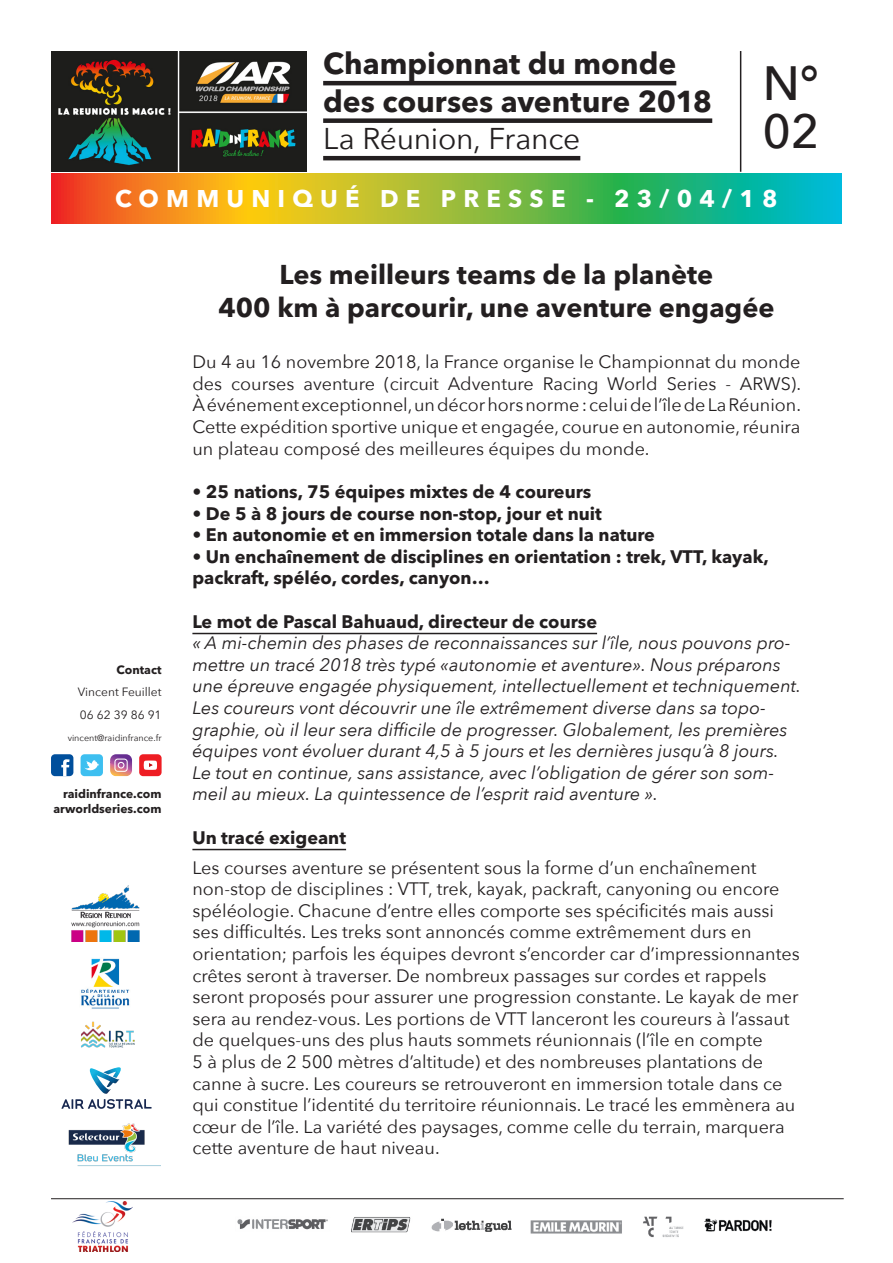
<style>
.page{position:relative;width:893px;height:1263px;background:#fff}
.page>*{position:absolute;margin:0;border:0;box-sizing:border-box;transform-origin:0 0}
.t1{font:500 48px/48px "Avenir Next";color:#231f20}
.t2{font:700 30px/37.5px "Avenir Next LT Pro";color:#231f20}
.t3{font:30px "Avenir Next";letter-spacing:-.01em;color:#231f20}
.t4{font:700 27px/32.5px "Avenir Next LT Pro";color:#231f20;text-align:center}
.t5{font:700 24px "Avenir Next LT Pro";letter-spacing:.3em;color:#fff}
.t6{font:18px/21.6px "Avenir Next";color:#231f20;text-align:justify}
.t7{font:italic 18px/21.6px "Avenir Next";color:#231f20}
.t8{font:700 18px/21.6px "Avenir Next LT Pro";color:#231f20}
.t9{font:700 12px/15px "Avenir Next LT Pro";color:#231f20;text-align:right}
.t10{font:12px/22.5px "Avenir Next";color:#231f20}
.t11{font:9px "Avenir Next";color:#231f20}
</style>
<div class="page">
<img style="left:51px;top:51px;width:255px;height:121px">
<img style="left:223px;top:1199px;width:464px;height:39px">
<svg style="left:51px;top:174px;width:790px;height:50px;background:#8cab49"></svg>
<hr style="left:192px;top:633px;width:405px;height:1px;background:#231f20">
<hr style="left:192px;top:849px;width:154px;height:1px;background:#231f20">
<hr style="left:323px;top:81px;width:353px;height:4px;background:#231f20">
<div style="left:323px;top:118px;width:389px;height:5px;background:#231f20"></div>
<hr style="left:323px;top:156px;width:257px;height:4px;background:#231f20">
<hr style="left:740px;top:51px;width:1px;height:121px;background:#231f20">
<hr style="left:51px;top:1198px;width:793px;height:1px;background:#231f20">
<div style="left:51px;top:754px;width:22px;height:22px;background:#004f9c;border-radius:4px"></div>
<svg style="left:61px;top:759px;width:9px;height:17px"></svg>
<div style="left:81px;top:754px;width:22px;height:22px;background:#3dbff0;border-radius:4px"></div>
<svg style="left:84px;top:760px;width:15px;height:11px"></svg>
<svg style="left:110px;top:754px;width:22px;height:22px"></svg>
<div style="left:139px;top:754px;width:23px;height:22px;background:#ee1d23;border-radius:4px"></div>
<svg style="left:144px;top:760px;width:13px;height:10px"></svg>
<img style="left:704px;top:1218px;width:68px;height:14px">
<img style="left:72px;top:1202px;width:60px;height:49px">
<img style="left:81px;top:1021px;width:54px;height:27px">
<img style="left:71px;top:885px;width:69px;height:56px">
<img style="left:81px;top:958px;width:49px;height:51px">
<svg style="left:61px;top:1067px;width:91px;height:42px"></svg>
<img style="left:68px;top:1123px;width:92px;height:43px">
<h2 class="t2" style="left:323px;top:45px;width:391px">Championnat du monde des courses aventure 2018</h2>
<h2 class="t3" style="left:323px;top:113px;width:259px">La Réunion, France</h2>
<h1 class="t1" style="left:762px;top:57px;width:59px">N°<br>02</h1>
<h3 class="t5" style="left:115px;top:184px;width:664px">COMMUNIQUÉ DE PRESSE - 23/04/18</h3>
<p class="t9" style="left:117px;top:662px;width:46px">Contact</p>
<p class="t10" style="left:78px;top:680px;width:85px">Vincent Feuillet<br>06 62 39 86 91</p>
<p class="t11" style="left:68px;top:730px;width:95px">vincent@raidinfrance.fr</p>
<p class="t9" style="left:53px;top:786px;width:110px">raidinfrance.com arworldseries.com</p>
<h3 class="t4" style="left:218px;top:258px;width:558px">Les meilleurs teams de la planète<br>400 km à parcourir, une aventure engagée</h3>
<p class="t6" style="left:192px;top:350px;width:610px">Du 4 au 16 novembre 2018, la France organise le Championnat du monde des courses aventure (circuit Adventure Racing World Series - ARWS).<br>À événement exceptionnel, un décor hors norme : celui de l’île de La Réunion.<br>Cette expédition sportive unique et engagée, courue en autonomie, réunira un plateau composé des meilleures équipes du monde.</p>
<p class="t8" style="left:192px;top:481px;width:400px">• 25 nations, 75 équipes mixtes de 4 coureurs</p>
<p class="t8" style="left:192px;top:502px;width:411px">• De 5 à 8 jours de course non-stop, jour et nuit</p>
<p class="t8" style="left:192px;top:524px;width:464px">• En autonomie et en immersion totale dans la nature</p>
<p class="t8" style="left:192px;top:545px;width:578px">• Un enchaînement de disciplines en orientation : trek, VTT, kayak, packraft, spéléo, cordes, canyon…</p>
<p class="t8" style="left:192px;top:610px;width:406px">Le mot de Pascal Bahuaud, directeur de course</p>
<p class="t7" style="left:192px;top:631px;width:610px">« A mi-chemin des phases de reconnaissances sur l’île, nous pouvons pro&shy;mettre un tracé 2018 très typé «autonomie et aventure». Nous préparons une épreuve engagée physiquement, intellectuellement et techniquement.<br>Les coureurs vont découvrir une île extrêmement diverse dans sa topo&shy;graphie, où il leur sera difficile de progresser. Globalement, les premières équipes vont évoluer durant 4,5 à 5 jours et les dernières jusqu’à 8 jours.<br>Le tout en continue, sans assistance, avec l’obligation de gérer son som&shy;meil au mieux. La quintessence de l’esprit raid aventure ».</p>
<p class="t8" style="left:192px;top:826px;width:155px">Un tracé exigeant</p>
<p class="t6" style="left:192px;top:856px;width:609px;text-align:left">Les courses aventure se présentent sous la forme d’un enchaînement non-stop de disciplines : VTT, trek, kayak, packraft, canyoning ou encore spéléologie. Chacune d’entre elles comporte ses spécificités mais aussi ses difficultés. Les treks sont annoncés comme extrêmement durs en orientation; parfois les équipes devront s’encorder car d’impressionnantes crêtes seront à traverser. De nombreux passages sur cordes et rappels seront proposés pour assurer une progression constante. Le kayak de mer sera au rendez-vous. Les portions de VTT lanceront les coureurs à l’assaut de quelques-uns des plus hauts sommets réunionnais (l’île en compte<br>5 à plus de 2 500 mètres d’altitude) et des nombreuses plantations de canne à sucre. Les coureurs se retrouveront en immersion totale dans ce qui constitue l’identité du territoire réunionnais. Le tracé les emmènera au cœur de l’île. La variété des paysages, comme celle du terrain, marquera cette aventure de haut niveau.</p>
</div>
